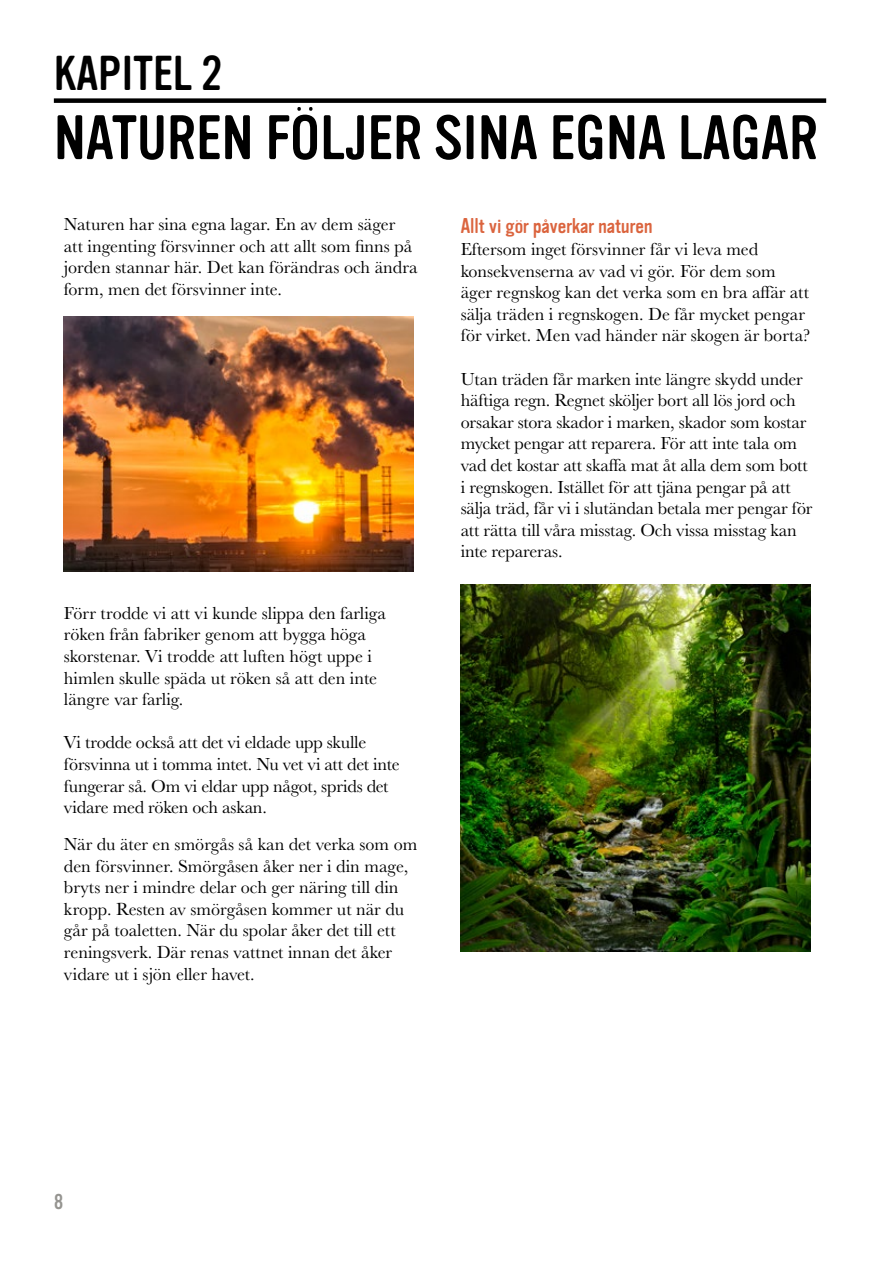
<style>
.page{position:relative;width:893px;height:1263px;background:#fff}
.page>*{position:absolute;margin:0;border:0;box-sizing:border-box;transform-origin:0 0}
.t1{font:61.5px "Vinyl OT";color:#000}
.t2{font:48px "Vinyl OT";color:#000}
.t3{font:21px "Vinyl OT";color:#db643e}
.t4{font:21px "Vinyl OT";color:#959490}
.t5{font:18px/21.6px "Baskerville URW";color:#000}
</style>
<div class="page">
<img style="left:64px;top:316px;width:350px;height:256px">
<div style="left:54px;top:98px;width:772px;height:5px;background:#000"></div>
<img style="left:461px;top:584px;width:349px;height:367px">
<h2 class="t2" style="left:54px;top:47px;width:170px">KAPITEL 2</h2>
<h1 class="t1" style="left:54px;top:104px;width:766px">NATUREN FÖLJER SINA EGNA LAGAR</h1>
<p class="t5" style="left:64px;top:213px;width:355px">Naturen har sina egna lagar. En av dem säger att ingenting försvinner och att allt som finns på jorden stannar här. Det kan förändras och ändra form, men det försvinner inte.</p>
<p class="t5" style="left:64px;top:601px;width:323px">Förr trodde vi att vi kunde slippa den farliga röken från fabriker genom att bygga höga skorstenar. Vi trodde att luften högt uppe i himlen skulle späda ut röken så att den inte längre var farlig.</p>
<p class="t5" style="left:64px;top:731px;width:337px">Vi trodde också att det vi eldade upp skulle försvinna ut i tomma intet. Nu vet vi att det inte fungerar så. Om vi eldar upp något, sprids det vidare med röken och askan.</p>
<p class="t5" style="left:64px;top:832px;width:355px">När du äter en smörgås så kan det verka som om den försvinner. Smörgåsen åker ner i din mage, bryts ner i mindre delar och ger näring till din kropp. Resten av smörgåsen kommer ut när du går på toaletten. När du spolar åker det till ett reningsverk. Där renas vattnet innan det åker vidare ut i sjön eller havet.</p>
<p class="t3" style="left:461px;top:215px;width:193px">Allt vi gör påverkar naturen</p>
<p class="t5" style="left:461px;top:238px;width:351px">Eftersom inget försvinner får vi leva med konsekvenserna av vad vi gör. För dem som äger regnskog kan det verka som en bra affär att sälja träden i regnskogen. De får mycket pengar för virket. Men vad händer när skogen är borta?</p>
<p class="t5" style="left:461px;top:367px;width:353px">Utan träden får marken inte längre skydd under häftiga regn. Regnet sköljer bort all lös jord och orsakar stora skador i marken, skador som kostar mycket pengar att reparera. För att inte tala om vad det kostar att skaffa mat åt alla dem som bott i regnskogen. Istället för att tjäna pengar på att sälja träd, får vi i slutändan betala mer pengar för att rätta till våra misstag. Och vissa misstag kan inte repareras.</p>
<p class="t4" style="left:54px;top:1190px;width:11px">8</p>
</div>
